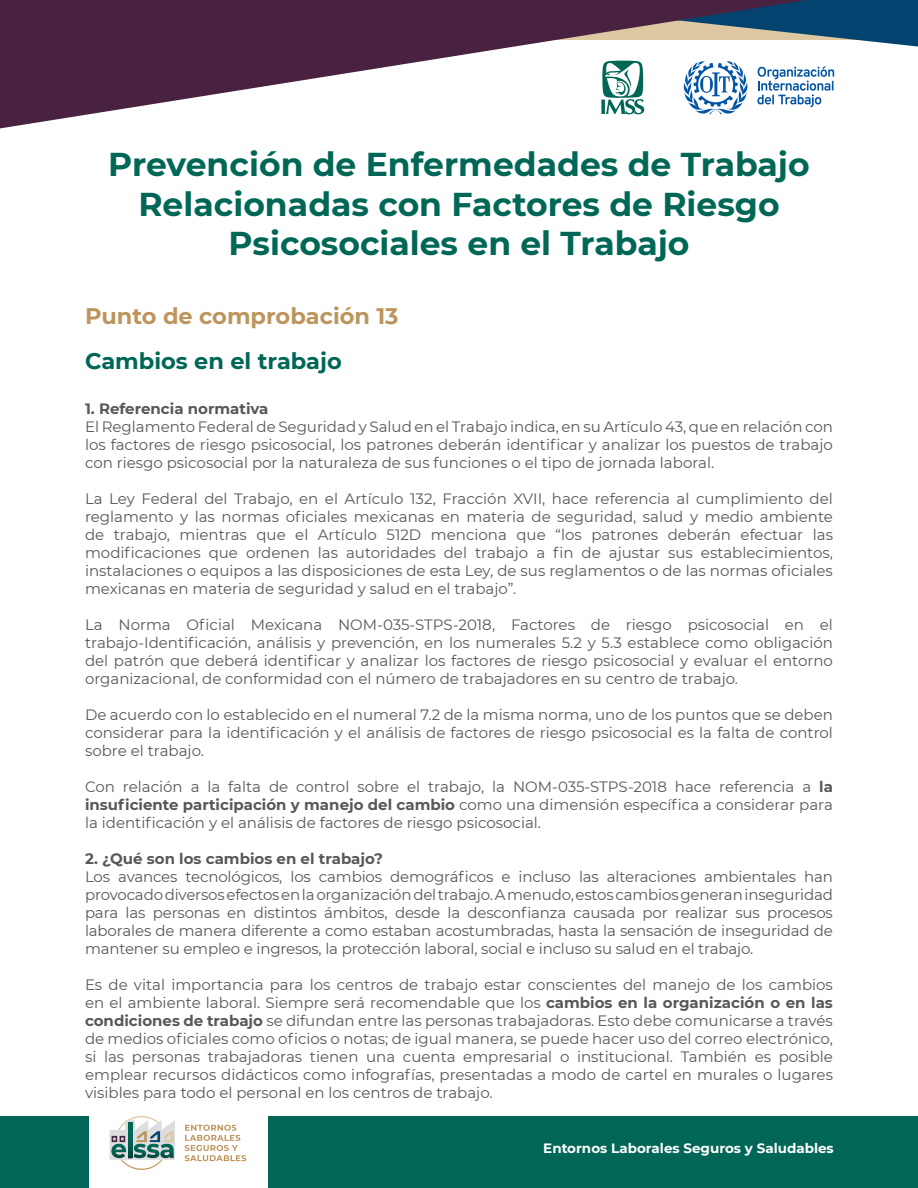
<style>
.page{position:relative;width:918px;height:1188px;background:#fff}
.page>*{position:absolute;margin:0;border:0;box-sizing:border-box;transform-origin:0 0}
.t1{font:700 33px/39.6px "Montserrat";color:#006756;text-align:center}
.t2{font:700 22.5px "Montserrat";color:#bd955c}
.t3{font:700 22.5px "Montserrat";color:#006756}
.t4{font:15px/18px "Montserrat";color:#57585a;text-align:justify}
.t5{font:700 15px "Montserrat";color:#57585a}
.t6{font:700 13.5px "Montserrat";color:#fff}
.s1{font-weight:700}
</style>
<div class="page">
<div style="left:268px;top:1116px;width:650px;height:72px;background:#006756"></div>
<div style="left:0;top:1116px;width:88px;height:72px;background:#006756"></div>
<svg style="left:0;top:0;width:918px;height:129px"></svg>
<svg style="left:185px;top:1125px;width:61px;height:36px"></svg>
<svg style="left:110px;top:1116px;width:65px;height:54px"></svg>
<h1 class="t1" style="left:108px;top:143px;width:703px">Prevención de Enfermedades de Trabajo<br>Relacionadas con Factores de Riesgo<br>Psicosociales en el Trabajo</h1>
<h2 class="t2" style="left:85px;top:300px;width:315px">Punto de comprobación 13</h2>
<h2 class="t3" style="left:85px;top:345px;width:258px">Cambios en el trabajo</h2>
<p class="t5" style="left:85px;top:398px;width:185px">1. Referencia normativa</p>
<p class="t4" style="left:85px;top:417px;width:749px">El Reglamento Federal de Seguridad y Salud en el Trabajo indica, en su Artículo 43, que en relación con los factores de riesgo psicosocial, los patrones deberán identificar y analizar los puestos de trabajo con riesgo psicosocial por la naturaleza de sus funciones o el tipo de jornada laboral.</p>
<p class="t4" style="left:85px;top:489px;width:749px">La Ley Federal del Trabajo, en el Artículo 132, Fracción XVII, hace referencia al cumplimiento del reglamento y las normas oficiales mexicanas en materia de seguridad, salud y medio ambiente de trabajo, mientras que el Artículo 512D menciona que “los patrones deberán efectuar las modificaciones que ordenen las autoridades del trabajo a fin de ajustar sus establecimientos, instalaciones o equipos a las disposiciones de esta Ley, de sus reglamentos o de las normas oficiales mexicanas en materia de seguridad y salud en el trabajo”.</p>
<p class="t4" style="left:85px;top:615px;width:749px">La Norma Oficial Mexicana NOM-035-STPS-2018, Factores de riesgo psicosocial en el trabajo-Identificación, análisis y prevención, en los numerales 5.2 y 5.3 establece como obligación del patrón que deberá identificar y analizar los factores de riesgo psicosocial y evaluar el entorno organizacional, de conformidad con el número de trabajadores en su centro de trabajo.</p>
<p class="t4" style="left:85px;top:705px;width:749px">De acuerdo con lo establecido en el numeral 7.2 de la misma norma, uno de los puntos que se deben considerar para la identificación y el análisis de factores de riesgo psicosocial es la falta de control sobre el trabajo.</p>
<p class="t4" style="left:85px;top:777px;width:749px">Con relación a la falta de control sobre el trabajo, la NOM-035-STPS-2018 hace referencia a <span class="s1">la insuficiente participación y manejo del cambio</span> como una dimensión específica a considerar para la identificación y el análisis de factores de riesgo psicosocial.</p>
<p class="t5" style="left:85px;top:848px;width:300px">2. ¿Qué son los cambios en el trabajo?</p>
<p class="t4" style="left:85px;top:867px;width:749px">Los avances tecnológicos, los cambios demográficos e incluso las alteraciones ambientales han provocado diversos efectos en la organización del trabajo. A menudo, estos cambios generan inseguridad para las personas en distintos ámbitos, desde la desconfianza causada por realizar sus procesos laborales de manera diferente a como estaban acostumbradas, hasta la sensación de inseguridad de mantener su empleo e ingresos, la protección laboral, social e incluso su salud en el trabajo.</p>
<p class="t4" style="left:85px;top:975px;width:749px">Es de vital importancia para los centros de trabajo estar conscientes del manejo de los cambios en el ambiente laboral. Siempre será recomendable que los <span class="s1">cambios en la organización o en las condiciones de trabajo</span> se difundan entre las personas trabajadoras. Esto debe comunicarse a través de medios oficiales como oficios o notas; de igual manera, se puede hacer uso del correo electrónico, si las personas trabajadoras tienen una cuenta empresarial o institucional. También es posible emplear recursos didácticos como infografías, presentadas a modo de cartel en murales o lugares visibles para todo el personal en los centros de trabajo.</p>
<p class="t6" style="left:543px;top:1138px;width:292px">Entornos Laborales Seguros y Saludables</p>
</div>
